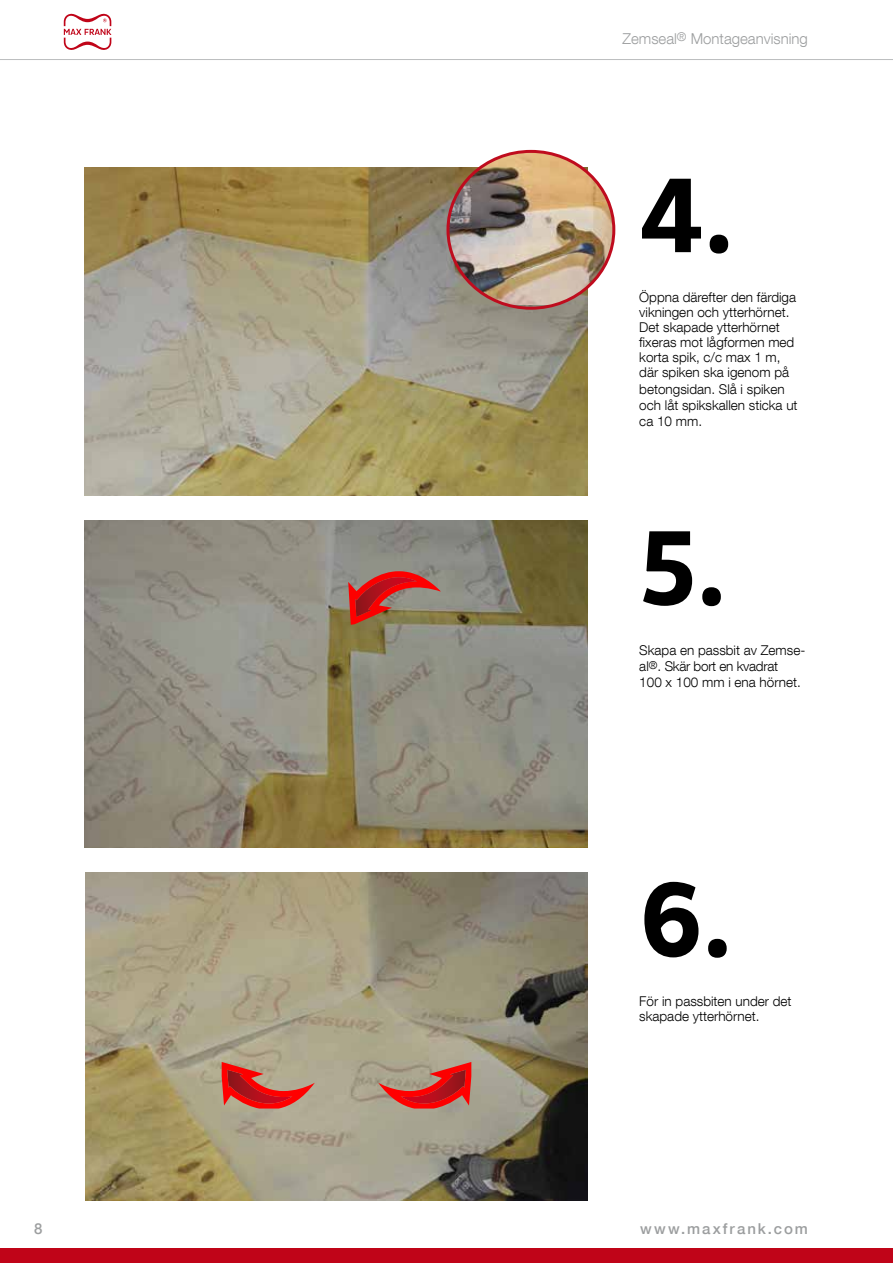
<style>
.page{position:relative;width:893px;height:1263px;background:#fff}
.page>*{position:absolute;margin:0;border:0;box-sizing:border-box;transform-origin:0 0}
.t1{font:700 108px "Pluto Sans Cond";color:#000}
.t2{font:300 15px "Helvetica Neue LT Com";color:#9c9e9f}
.t3{font:500 15px "Helvetica Neue LT Com";letter-spacing:.135em;color:#9c9e9f}
.t4{font:300 13.5px/15.5px "Helvetica Neue LT Com";color:#000}
</style>
<div class="page">
<img style="left:85px;top:520px;width:502px;height:327px">
<img style="left:85px;top:872px;width:502px;height:328px">
<img style="left:348px;top:571px;width:93px;height:54px">
<img style="left:378px;top:1062px;width:93px;height:46px">
<img style="left:222px;top:1062px;width:93px;height:46px">
<img style="left:85px;top:168px;width:502px;height:327px">
<img style="left:448px;top:151px;width:166px;height:154px">
<div style="left:446px;top:150px;width:169px;height:160px;border:3px solid #bf0c1e;border-radius:50%"></div>
<hr style="left:0;top:59px;width:893px;height:1px;background:#bbbdbe">
<svg style="left:64px;top:14px;width:47px;height:36px"></svg>
<div style="left:0;top:1248px;width:893px;height:15px;background:#c00418"></div>
<p class="t2" style="left:622px;top:29px;width:187px">Zemseal<sup>®</sup> Montageanvisning</p>
<h1 class="t1" style="left:639px;top:154px;width:95px">4.</h1>
<p class="t4" style="left:639px;top:290px;width:160px">Öppna därefter den färdiga vikningen och ytterhörnet.<br>Det skapade ytterhörnet fixeras mot lågformen med korta spik, c/c max 1 m, där spiken ska igenom på betongsidan. Slå i spiken och låt spikskallen sticka ut ca 10 mm.</p>
<h1 class="t1" style="left:639px;top:507px;width:88px">5.</h1>
<p class="t4" style="left:639px;top:642px;width:168px;line-height:16.2px">Skapa en passbit av Zemse&shy;al<sup>®</sup>. Skär bort en kvadrat<br>100 x 100 mm i ena hörnet.</p>
<h1 class="t1" style="left:639px;top:858px;width:94px">6.</h1>
<p class="t4" style="left:639px;top:993px;width:154px;line-height:15px">För in passbiten under det skapade ytterhörnet.</p>
<p class="t3" style="left:34px;top:1220px;width:10px">8</p>
<p class="t3" style="left:640px;top:1220px;width:169px">www.maxfrank.com</p>
</div>
